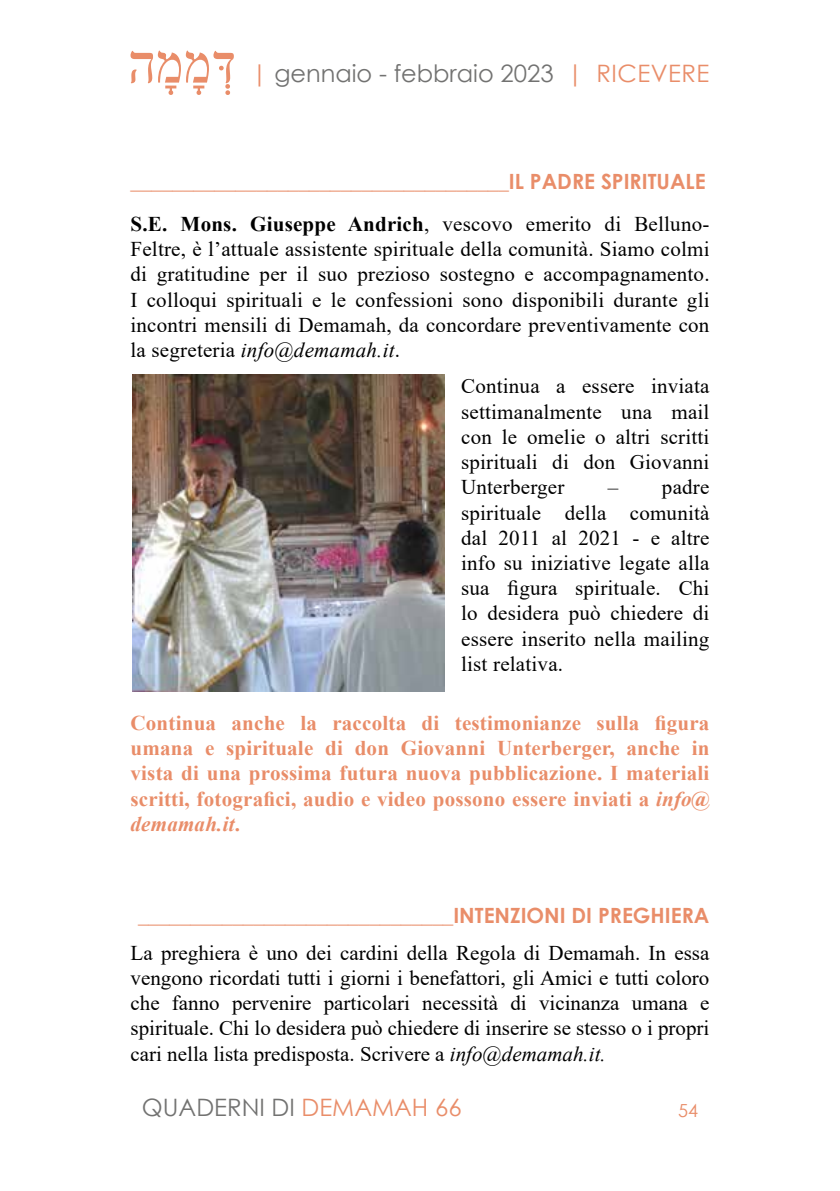
<style>
.page{position:relative;width:840px;height:1191px;background:#fff}
.page>*{position:absolute;margin:0;border:0;box-sizing:border-box;transform-origin:0 0}
.t1{font:24px "Century Gothic";color:#727271}
.t2{font:21px/25.2px "Times New Roman";letter-spacing:.01em;color:#000;text-align:justify}
.t3{font:700 21px/25.2px "Times New Roman";letter-spacing:.01em;color:#e98d69;text-align:justify}
.t4{font:700 21px "Century Gothic";color:#e98d69}
.t5{font:18px "Century Gothic";color:#e98d69}
.s1{color:#e98d69}
.s2{font-weight:700}
.s3{font-style:italic}
</style>
<div class="page">
<img style="left:132px;top:374px;width:312px;height:318px">
<svg style="left:130px;top:51px;width:104px;height:44px"></svg>
<p class="t1" style="left:251px;top:56px;width:459px"><span class="s1">|</span> gennaio - febbraio 2023 <span class="s1">| RICEVERE</span></p>
<p class="t4" style="left:130px;top:165px;width:576px">____________________________________IL PADRE SPIRITUALE</p>
<p class="t2" style="left:130px;top:211px;width:580px"><span class="s2">S.E. Mons. Giuseppe Andrich</span>, vescovo emerito di Belluno-Feltre, è l’attuale assistente spirituale della comunità. Siamo colmi di gratitudine per il suo prezioso sostegno e accompagnamento.<br>I colloqui spirituali e le confessioni sono disponibili durante gli incontri mensili di Demamah, da concordare preventivamente con la segreteria <span class="s3">info@demamah.it</span>.</p>
<p class="t2" style="left:461px;top:373px;width:250px">Continua a essere inviata settimanalmente una mail con le omelie o altri scritti spirituali di don Giovanni Unterberger</p>
<p class="t2" style="left:461px;top:474px;width:250px;text-indent:147px">– padre spirituale della comunità dal 2011 al 2021 - e altre info su iniziative legate alla sua figura spirituale. Chi lo desidera può chiedere di essere inserito nella mailing list relativa.</p>
<p class="t3" style="left:130px;top:710px;width:580px">Continua anche la raccolta di testimonianze sulla figura umana e spirituale di don Giovanni Unterberger, anche in vista di una prossima futura nuova pubblicazione. I materiali scritti, fotografici, audio e video possono essere inviati a <span class="s3">info@ demamah.it</span>.</p>
<p class="t4" style="left:138px;top:899px;width:572px">______________________________INTENZIONI DI PREGHIERA</p>
<p class="t2" style="left:130px;top:939px;width:580px">La preghiera è uno dei cardini della Regola di Demamah. In essa vengono ricordati tutti i giorni i benefattori, gli Amici e tutti coloro che fanno pervenire particolari necessità di vicinanza umana e spirituale. Chi lo desidera può chiedere di inserire se stesso o i propri cari nella lista predisposta. Scrivere a <span class="s3">info@demamah.it.</span></p>
<p class="t1" style="left:142px;top:1090px;width:321px">QUADERNI DI <span class="s1">DEMAMAH 66</span></p>
<p class="t5" style="left:677px;top:1097px;width:21px">54</p>
</div>
